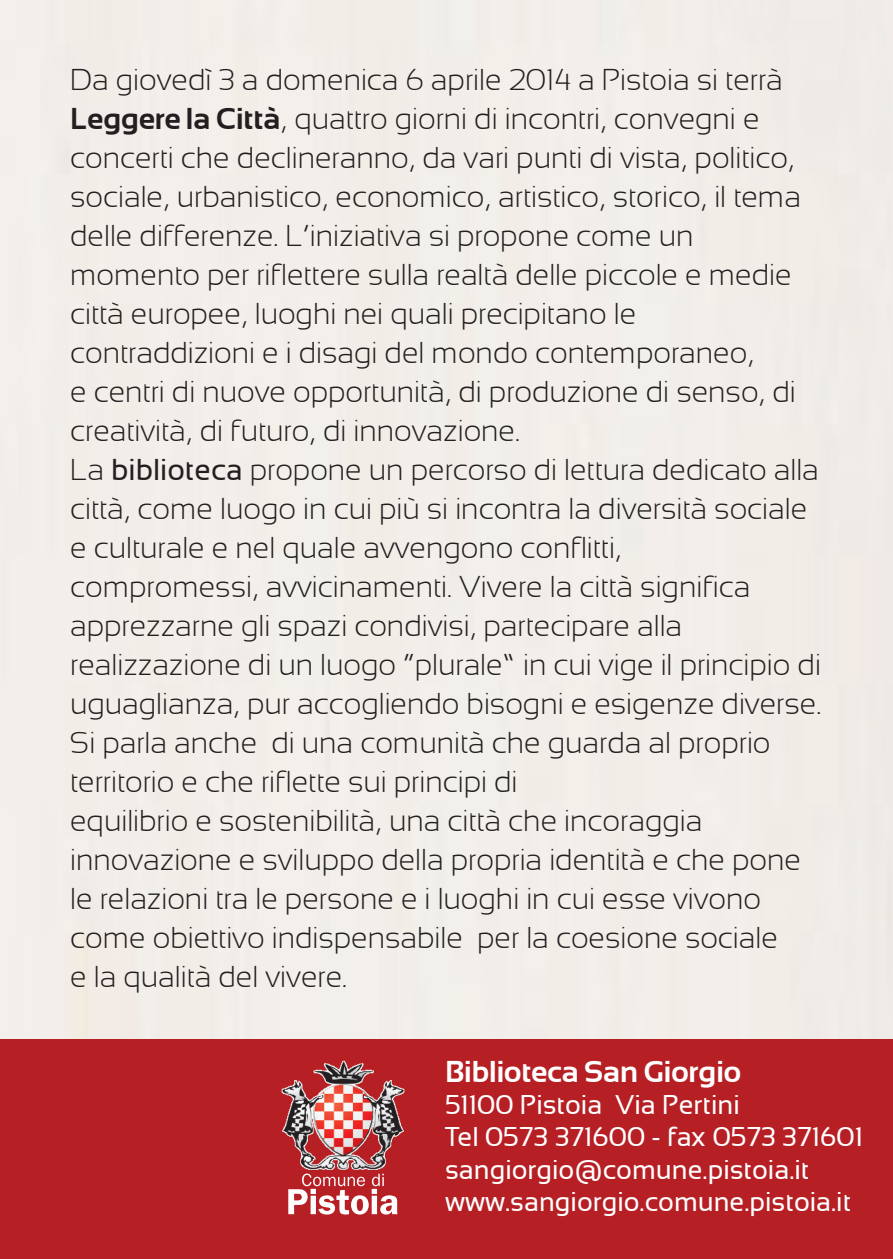
<style>
.page{position:relative;width:893px;height:1259px;background:#fff}
.page>*{position:absolute;margin:0;border:0;box-sizing:border-box;transform-origin:0 0}
.t1{font:300 30px/39px "Sansation";color:#231f20}
.t2{font:700 30px "Sansation";color:#fff}
.t3{font:27px "Sansation";color:#fff}
.s1{font-weight:700}
.s2{font-weight:400}
</style>
<div class="page">
<div style="left:0;top:0;width:893px;height:1040px;background:#f2eeea"></div>
<div style="left:0;top:1040px;width:893px;height:219px;background:#b62024"></div>
<img style="left:281px;top:1060px;width:124px;height:110px">
<svg style="left:288px;top:1173px;width:109px;height:41px"></svg>
<p class="t1" style="left:70px;top:60px;width:732px">Da giovedì 3 a domenica 6 aprile 2014 a Pistoia si terrà <span class="s1">Leggere la Città</span>, quattro giorni di incontri, convegni e concerti che declineranno, da vari punti di vista, politico, sociale, urbanistico, economico, artistico, storico, il tema delle differenze. L’iniziativa si propone come un</p>
<p class="t1" style="left:70px;top:255px;width:723px">momento per riflettere sulla realtà delle piccole e medie città europee, luoghi nei quali precipitano le</p>
<p class="t1" style="left:70px;top:333px;width:685px">contraddizioni e i disagi del mondo contemporaneo,</p>
<p class="t1" style="left:70px;top:372px;width:727px">e centri di nuove opportunità, di produzione di senso, di creatività, di futuro, di innovazione.</p>
<p class="t1" style="left:70px;top:450px;width:750px">La <span class="s2">biblioteca</span> propone un percorso di lettura dedicato alla città, come luogo in cui più si incontra la diversità sociale e culturale e nel quale avvengono conflitti,</p>
<p class="t1" style="left:70px;top:567px;width:682px">compromessi, avvicinamenti. Vivere la città significa</p>
<p class="t1" style="left:70px;top:606px;width:614px">apprezzarne gli spazi condivisi, partecipare alla</p>
<p class="t1" style="left:70px;top:645px;width:753px">realizzazione di un luogo “plurale” in cui vige il principio di uguaglianza, pur accogliendo bisogni e esigenze diverse.<br>Si parla anche di una comunità che guarda al proprio territorio e che riflette sui principi di</p>
<p class="t1" style="left:70px;top:801px;width:634px">equilibrio e sostenibilità, una città che incoraggia</p>
<p class="t1" style="left:70px;top:840px;width:732px">innovazione e sviluppo della propria identità e che pone le relazioni tra le persone e i luoghi in cui esse vivono come obiettivo indispensabile per la coesione sociale</p>
<p class="t1" style="left:70px;top:957px;width:278px">e la qualità del vivere.</p>
<p class="t2" style="left:445px;top:1054px;width:298px">Biblioteca San Giorgio</p>
<p class="t3" style="left:445px;top:1089px;width:296px">51100 Pistoia Via Pertini</p>
<p class="t3" style="left:445px;top:1122px;width:419px">Tel 0573 371600 - fax 0573 371601</p>
<p class="t3" style="left:445px;top:1154px;width:366px">sangiorgio@comune.pistoia.it</p>
<p class="t3" style="left:445px;top:1186px;width:408px">www.sangiorgio.comune.pistoia.it</p>
</div>
